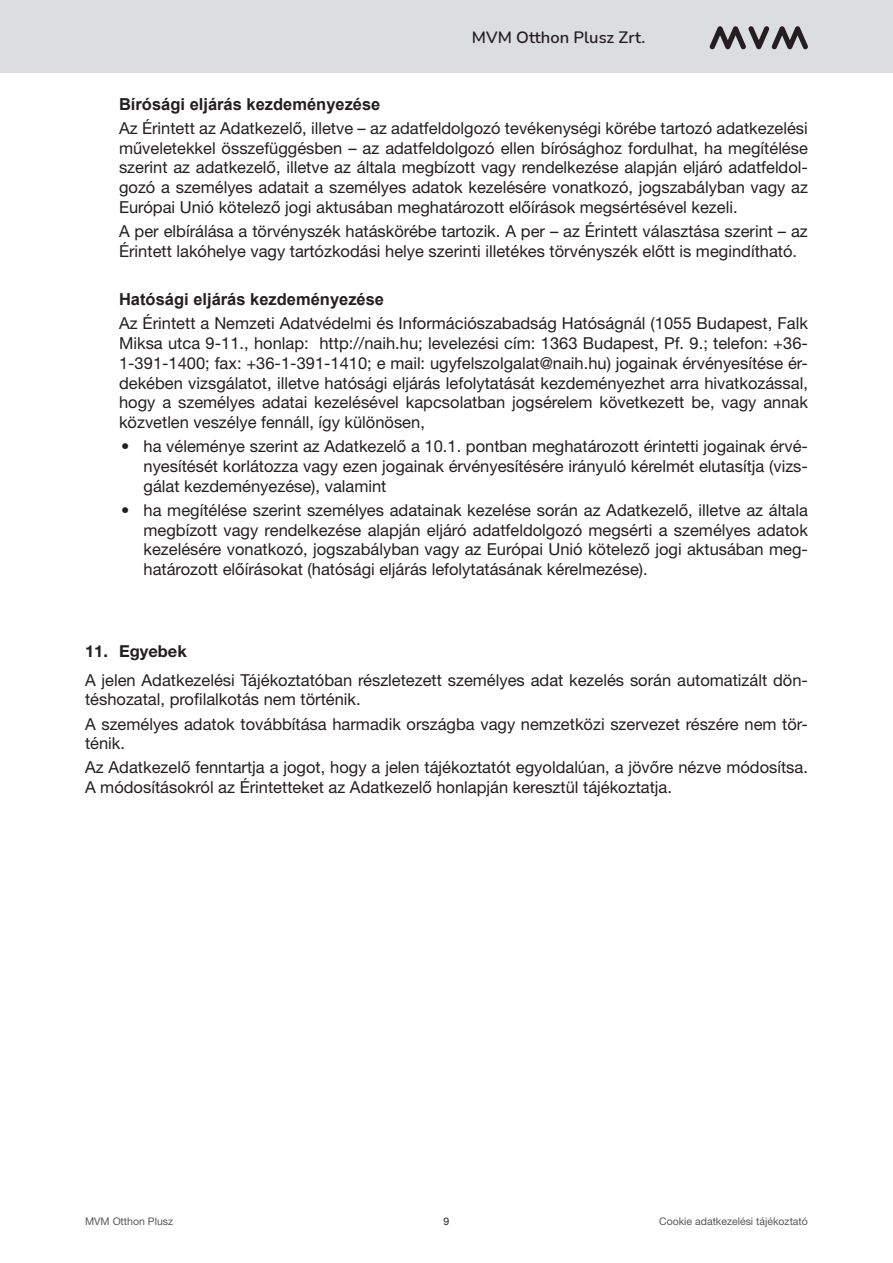
<style>
.page{position:relative;width:893px;height:1263px;background:#fff}
.page>*{position:absolute;margin:0;border:0;box-sizing:border-box;transform-origin:0 0}
.t1{font:16.5px/19.8px "Helvetica Neue LT Std";color:#231f20;text-align:justify}
.t2{font:700 16.5px "Arial";color:#231f20}
.t3{font:600 16.5px "Nunito";color:#231f20}
.t4{font:700 16.5px "Helvetica Neue LT Std";color:#231f20}
.t5{font:10.5px "Helvetica Neue LT Std";color:#57585a}
.t6{font:10.5px "Helvetica Neue LT Std";color:#231f20}
</style>
<div class="page">
<div style="left:0;top:0;width:893px;height:72px;background:#dcdddf"></div>
<svg style="left:709px;top:26px;width:99px;height:24px"></svg>
<p class="t3" style="left:472px;top:26px;width:175px">MVM Otthon Plusz Zrt.</p>
<p class="t2" style="left:119px;top:93px;width:263px">Bírósági eljárás kezdeményezése</p>
<p class="t1" style="left:119px;top:118px;width:690px">Az Érintett az Adatkezelő, illetve – az adatfeldolgozó tevékenységi körébe tartozó adatkezelési műveletekkel összefüggésben – az adatfeldolgozó ellen bírósághoz fordulhat, ha megítélése szerint az adatkezelő, illetve az általa megbízott vagy rendelkezése alapján eljáró adatfeldol&shy;gozó a személyes adatait a személyes adatok kezelésére vonatkozó, jogszabályban vagy az Európai Unió kötelező jogi aktusában meghatározott előírások megsértésével kezeli.</p>
<p class="t1" style="left:119px;top:221px;width:690px">A per elbírálása a törvényszék hatáskörébe tartozik. A per – az Érintett választása szerint – az<br>Érintett lakóhelye vagy tartózkodási helye szerinti illetékes törvényszék előtt is megindítható.</p>
<p class="t2" style="left:119px;top:288px;width:267px">Hatósági eljárás kezdeményezése</p>
<p class="t1" style="left:119px;top:313px;width:690px">Az Érintett a Nemzeti Adatvédelmi és Információszabadság Hatóságnál (1055 Budapest, Falk Miksa utca 9-11., honlap: http://naih.hu; levelezési cím: 1363 Budapest, Pf. 9.; telefon: +36- 1-391-1400; fax: +36-1-391-1410; e mail: ugyfelszolgalat@naih.hu) jogainak érvényesítése ér&shy;dekében vizsgálatot, illetve hatósági eljárás lefolytatását kezdeményezhet arra hivatkozással, hogy a személyes adatai kezelésével kapcsolatban jogsérelem következett be, vagy annak közvetlen veszélye fennáll, így különösen,</p>
<p class="t1" style="left:144px;top:436px;width:666px;text-indent:-22px">• ha véleménye szerint az Adatkezelő a 10.1. pontban meghatározott érintetti jogainak érvé&shy;nyesítését korlátozza vagy ezen jogainak érvényesítésére irányuló kérelmét elutasítja (vizs&shy;gálat kezdeményezése), valamint</p>
<p class="t1" style="left:144px;top:500px;width:666px;text-indent:-22px">• ha megítélése szerint személyes adatainak kezelése során az Adatkezelő, illetve az általa megbízott vagy rendelkezése alapján eljáró adatfeldolgozó megsérti a személyes adatok kezelésére vonatkozó, jogszabályban vagy az Európai Unió kötelező jogi aktusában meg&shy;határozott előírásokat (hatósági eljárás lefolytatásának kérelmezése).</p>
<p class="t4" style="left:85px;top:641px;width:103px">11. Egyebek</p>
<p class="t1" style="left:85px;top:670px;width:724px">A jelen Adatkezelési Tájékoztatóban részletezett személyes adat kezelés során automatizált dön&shy;téshozatal, profilalkotás nem történik.</p>
<p class="t1" style="left:85px;top:713px;width:724px">A személyes adatok továbbítása harmadik országba vagy nemzetközi szervezet részére nem tör&shy;ténik.</p>
<p class="t1" style="left:85px;top:757px;width:724px">Az Adatkezelő fenntartja a jogot, hogy a jelen tájékoztatót egyoldalúan, a jövőre nézve módosítsa.<br>A módosításokról az Érintetteket az Adatkezelő honlapján keresztül tájékoztatja.</p>
<p class="t5" style="left:85px;top:1215px;width:90px">MVM Otthon Plusz</p>
<p class="t6" style="left:444px;top:1215px;width:7px">9</p>
<p class="t5" style="left:659px;top:1215px;width:150px">Cookie adatkezelési tájékoztató</p>
</div>
